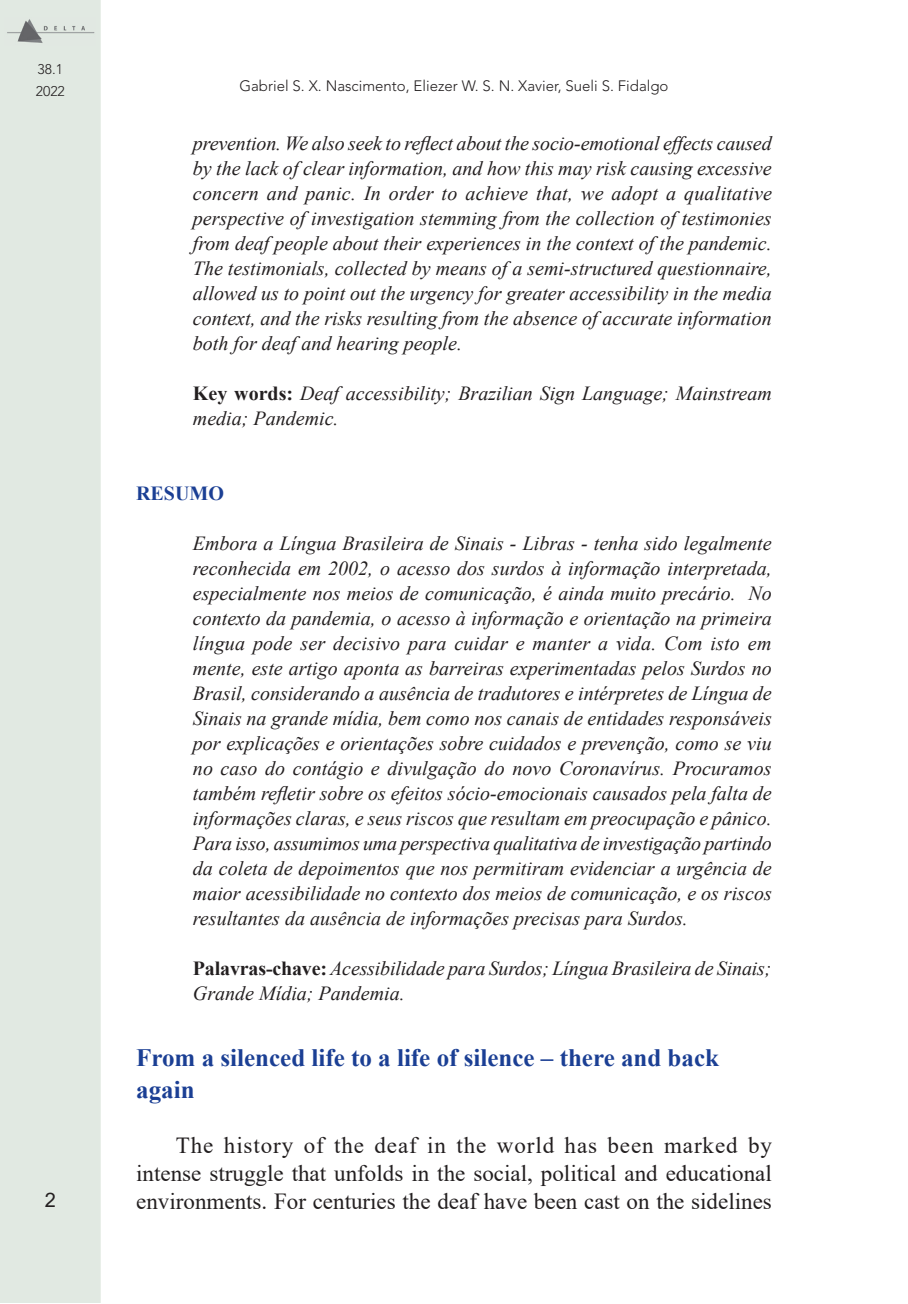
<style>
.page{position:relative;width:908px;height:1304px;background:#fff}
.page>*{position:absolute;margin:0;border:0;box-sizing:border-box;transform-origin:0 0}
.t1{font:700 25px/32px "Times New Roman";color:#1b3f94}
.t2{font:23px/28px "Times New Roman";color:#231f20;text-align:justify}
.t3{font:italic 20px/25px "Times New Roman";color:#231f20;text-align:justify}
.t4{font:700 20px "Times New Roman";color:#1b3f94}
.t5{font:20px "Arial";color:#231f20}
.t6{font:300 15px "Avenir";color:#231f20}
.t7{font:300 14px/22px "Avenir";color:#231f20}
.s1{font-weight:700;font-style:normal}
</style>
<div class="page">
<div style="left:0;top:0;width:102px;height:1303px;background:#e1e9e2"></div>
<img style="left:7px;top:19px;width:88px;height:24px">
<div style="left:101px;top:0;width:6px;height:1304px;background:#fff"></div>
<p class="t7" style="left:36px;top:58px;width:31px">38.1<br>2022</p>
<p class="t5" style="left:45px;top:1186px;width:13px">2</p>
<p class="t6" style="left:239px;top:77px;width:430px">Gabriel S. X. Nascimento, Eliezer W. S. N. Xavier, Sueli S. Fidalgo</p>
<p class="t3" style="left:193px;top:130px;width:580px">prevention. We also seek to reflect about the socio-emotional effects caused by the lack of clear information, and how this may risk causing excessive concern and panic. In order to achieve that, we adopt a qualitative perspective of investigation stemming from the collection of testimonies from deaf people about their experiences in the context of the pandemic.<br>The testimonials, collected by means of a semi-structured questionnaire, allowed us to point out the urgency for greater accessibility in the media context, and the risks resulting from the absence of accurate information both for deaf and hearing people.</p>
<p class="t3" style="left:193px;top:380px;width:580px"><span class="s1">Key words:</span> Deaf accessibility; Brazilian Sign Language; Mainstream media; Pandemic.</p>
<p class="t4" style="left:136px;top:479px;width:89px">RESUMO</p>
<p class="t3" style="left:193px;top:530px;width:580px">Embora a Língua Brasileira de Sinais - Libras - tenha sido legalmente reconhecida em 2002, o acesso dos surdos à informação interpretada, especialmente nos meios de comunicação, é ainda muito precário. No contexto da pandemia, o acesso à informação e orientação na primeira língua pode ser decisivo para cuidar e manter a vida. Com isto em mente, este artigo aponta as barreiras experimentadas pelos Surdos no Brasil, considerando a ausência de tradutores e intérpretes de Língua de Sinais na grande mídia, bem como nos canais de entidades responsáveis por explicações e orientações sobre cuidados e prevenção, como se viu no caso do contágio e divulgação do novo Coronavírus. Procuramos também refletir sobre os efeitos sócio-emocionais causados pela falta de informações claras, e seus riscos que resultam em preocupação e pânico.<br>Para isso, assumimos uma perspectiva qualitativa de investigação partindo da coleta de depoimentos que nos permitiram evidenciar a urgência de maior acessibilidade no contexto dos meios de comunicação, e os riscos resultantes da ausência de informações precisas para Surdos.</p>
<p class="t3" style="left:193px;top:955px;width:579px"><span class="s1">Palavras-chave:</span> Acessibilidade para Surdos; Língua Brasileira de Sinais;<br>Grande Mídia; Pandemia.</p>
<p class="t1" style="left:136px;top:1041px;width:584px">From a silenced life to a life of silence – there and back again</p>
<p class="t2" style="left:136px;top:1131px;width:637px;text-indent:40px">The history of the deaf in the world has been marked by intense struggle that unfolds in the social, political and educational environments. For centuries the deaf have been cast on the sidelines</p>
</div>
